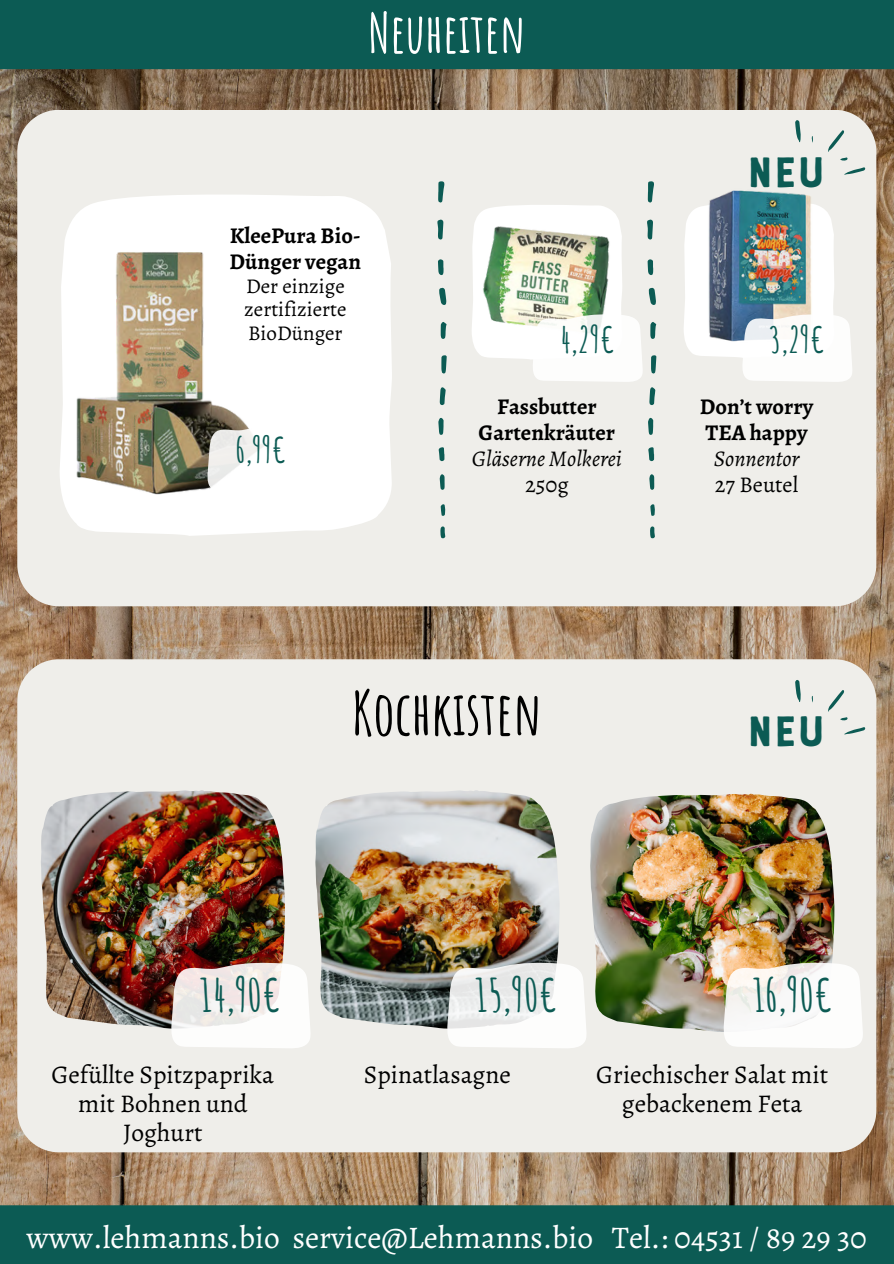
<style>
.page{position:relative;width:894px;height:1264px;background:#fff}
.page>*{position:absolute;margin:0;border:0;box-sizing:border-box;transform-origin:0 0}
.t1{font:700 60px "Amatic SC";color:#000}
.t2{font:700 54px "Amatic SC";color:#fff}
.t3{font:700 45px "Amatic SC";color:#0c5b54}
.t4{font:44.7px "Bourton Hand Base";color:#0c5b54}
.t5{font:700 35.55px "Amatic SC";color:#0c5b54}
.t6{font:700 34.8px "Amatic SC";color:#0c5b54}
.t7{font:31.5px "Alegreya";color:#fff}
.t8{font:25.5px/29.2px "Alegreya";color:#000;text-align:center}
.t9{font:700 22.5px/25.8px "Alegreya";color:#000}
.t10{font:italic 22.5px "Alegreya";color:#000}
.t11{font:22.5px "Alegreya";color:#000}
.t12{font:21px/23.7px "Alegreya";color:#000;text-align:justify}
</style>
<div class="page">
<img style="left:0;top:69px;width:893px;height:1136px">
<div style="left:0;top:0;width:893px;height:69px;background:#0c5b54"></div>
<div style="left:17px;top:110px;width:859px;height:496px;background:#efeeea"></div>
<div style="left:0;top:1205px;width:893px;height:58px;background:#0c5b54"></div>
<div style="left:17px;top:659px;width:859px;height:493px;background:#efeeea"></div>
<svg style="left:60px;top:193px;width:331px;height:343px"></svg>
<svg style="left:438px;top:182px;width:6px;height:20px"></svg>
<svg style="left:439px;top:287px;width:7px;height:18px"></svg>
<svg style="left:437px;top:219px;width:6px;height:20px"></svg>
<svg style="left:441px;top:355px;width:5px;height:18px"></svg>
<svg style="left:439px;top:387px;width:6px;height:18px"></svg>
<svg style="left:440px;top:322px;width:6px;height:17px"></svg>
<svg style="left:438px;top:259px;width:5px;height:16px"></svg>
<svg style="left:438px;top:417px;width:5px;height:18px"></svg>
<svg style="left:438px;top:447px;width:6px;height:14px"></svg>
<svg style="left:439px;top:474px;width:5px;height:16px"></svg>
<svg style="left:440px;top:526px;width:5px;height:12px"></svg>
<svg style="left:440px;top:504px;width:5px;height:12px"></svg>
<svg style="left:647px;top:417px;width:6px;height:18px"></svg>
<svg style="left:648px;top:447px;width:6px;height:14px"></svg>
<svg style="left:649px;top:474px;width:5px;height:16px"></svg>
<svg style="left:649px;top:526px;width:5px;height:12px"></svg>
<svg style="left:650px;top:504px;width:4px;height:12px"></svg>
<img style="left:315px;top:790px;width:244px;height:238px">
<img style="left:590px;top:793px;width:244px;height:238px">
<img style="left:41px;top:790px;width:244px;height:238px">
<div style="left:450px;top:202px;width:21px;height:170px;background:#efeeea"></div>
<svg style="left:471px;top:182px;width:185px;height:223px"></svg>
<img style="left:687px;top:158px;width:145px;height:44px">
<img style="left:683px;top:202px;width:169px;height:180px">
<svg style="left:171px;top:962px;width:140px;height:86px"></svg>
<svg style="left:447px;top:962px;width:139px;height:86px"></svg>
<svg style="left:723px;top:962px;width:139px;height:86px"></svg>
<svg style="left:826px;top:689px;width:39px;height:53px;background:#dfe3df"></svg>
<svg style="left:786px;top:679px;width:29px;height:23px"></svg>
<svg style="left:826px;top:129px;width:39px;height:54px;background:#dfe3df"></svg>
<svg style="left:786px;top:119px;width:29px;height:24px"></svg>
<img style="left:41px;top:227px;width:248px;height:294px">
<svg style="left:207px;top:425px;width:108px;height:67px"></svg>
<h2 class="t2" style="left:368px;top:-2px;width:159px">Neuheiten</h2>
<p class="t9" style="left:229px;top:222px;width:133px">KleePura Bio-<br>Dünger vegan</p>
<p class="t12" style="left:244px;top:273px;width:104px">Der einzige zertifizierte BioDünger</p>
<h3 class="t6" style="left:235px;top:428px;width:53px">6,99€</h3>
<h3 class="t4" style="left:747px;top:154px;width:80px">NEU</h3>
<h3 class="t5" style="left:560px;top:317px;width:57px">4,29€</h3>
<h3 class="t5" style="left:768px;top:317px;width:58px">3,29€</h3>
<p class="t9" style="left:478px;top:393px;width:138px;text-align:center">Fassbutter<br>Gartenkräuter</p>
<p class="t10" style="left:472px;top:443px;width:151px">Gläserne Molkerei</p>
<p class="t11" style="left:525px;top:469px;width:45px">250g</p>
<p class="t9" style="left:699px;top:393px;width:115px">Don’t worry<br>TEA happy</p>
<p class="t10" style="left:713px;top:443px;width:87px">Sonnentor</p>
<p class="t11" style="left:714px;top:469px;width:85px">27 Beutel</p>
<h1 class="t1" style="left:351px;top:674px;width:192px">Kochkisten</h1>
<h3 class="t4" style="left:747px;top:713px;width:80px">NEU</h3>
<h3 class="t3" style="left:200px;top:966px;width:83px">14,90€</h3>
<h3 class="t3" style="left:475px;top:966px;width:84px">15,90€</h3>
<h3 class="t3" style="left:752px;top:966px;width:82px">16,90€</h3>
<p class="t8" style="left:51px;top:1059px;width:224px">Gefüllte Spitzpaprika mit Bohnen und<br>Joghurt</p>
<p class="t8" style="left:364px;top:1059px;width:148px">Spinatlasagne</p>
<p class="t8" style="left:596px;top:1059px;width:233px">Griechischer Salat mit gebackenem Feta</p>
<p class="t7" style="left:27px;top:1215px;width:841px">www.lehmanns.bio service@Lehmanns.bio Tel.: 04531 / 89 29 30</p>
</div>
